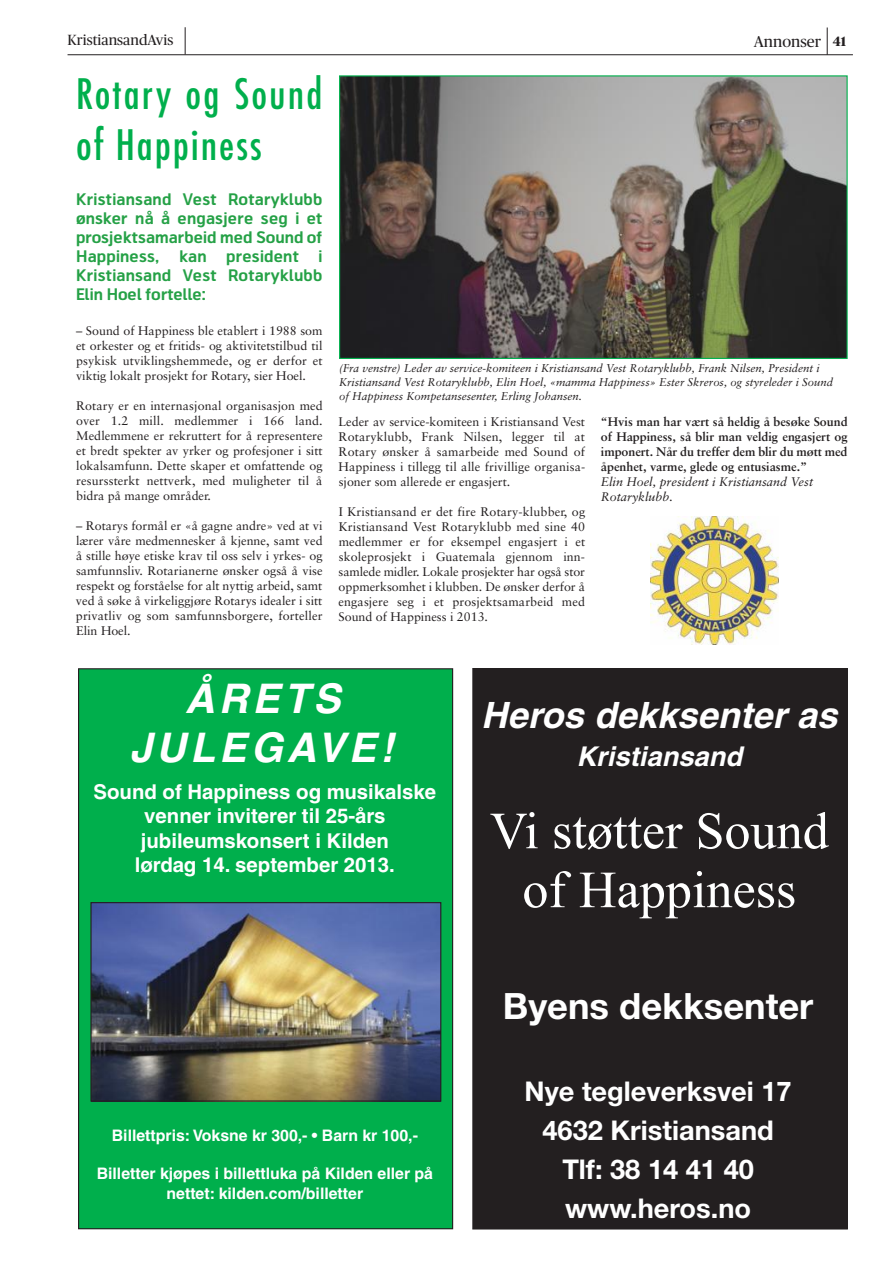
<style>
.page{position:relative;width:893px;height:1263px;background:#fff}
.page>*{position:absolute;margin:0;border:0;box-sizing:border-box;transform-origin:0 0}
.t1{font:52.2px/58.9px "Times New Roman";color:#fff;text-align:center}
.t2{font:500 condensed 40.8px/51px "Futura";letter-spacing:.045em;color:#00af4c}
.t3{font:italic 700 40.8px/49.1px "Helvetica";letter-spacing:.105em;color:#fff;text-align:center}
.t4{font:italic 700 36.3px "Helvetica";letter-spacing:.005em;color:#fff}
.t5{font:700 36.3px "Helvetica Neue";color:#fff}
.t6{font:700 27.15px/39px "Helvetica Neue";color:#fff;text-align:center}
.t7{font:italic 700 27.15px "Helvetica";letter-spacing:.005em;color:#fff}
.t8{font:700 20.4px/24.5px "Helvetica";color:#fff;text-align:center}
.t9{font:700 15.9px/19px "Telenor Font";letter-spacing:.01em;color:#25a146;text-align:justify}
.t10{font:700 15.9px/19px "Helvetica";color:#fff;text-align:center}
.t11{font:15.9px "Publico";color:#231f20}
.t12{font:14.7px "Publico";color:#231f20}
.t13{font:12.45px/15px "Sabon";letter-spacing:.01em;color:#231f20;text-align:justify}
.t14{font:700 12.45px/15px "Sabon";color:#231f20;text-align:justify}
.t15{font:italic 12.45px/15px "Sabon";color:#231f20}
.t16{font:italic 11.4px/13.6px "Sabon";color:#231f20}
.s1{font-weight:700;font-size:13.5px}
</style>
<div class="page">
<hr style="left:68px;top:54px;width:785px;height:1px;background:#231f20">
<svg style="left:185px;top:27px;width:1px;height:27px"></svg>
<svg style="left:827px;top:28px;width:1px;height:27px"></svg>
<div style="left:473px;top:669px;width:374px;height:560px;background:#231f20"></div>
<div style="left:79px;top:669px;width:374px;height:560px;background:#00af4c"></div>
<img style="left:341px;top:77px;width:505px;height:280px">
<div style="left:339px;top:75px;width:509px;height:284px;border:1px solid #00af4c"></div>
<img style="left:651px;top:516px;width:128px;height:128px">
<img style="left:92px;top:904px;width:347px;height:196px">
<div style="left:90px;top:902px;width:351px;height:200px;border:1px solid #231f20"></div>
<p class="t12" style="left:68px;top:31px;width:107px">KristiansandAvis</p>
<p class="t11" style="left:754px;top:32px;width:94px">Annonser <span class="s1">41</span></p>
<h2 class="t2" style="left:76px;top:71px;width:248px">Rotary og Sound of Happiness</h2>
<p class="t9" style="left:76px;top:191px;width:248px">Kristiansand Vest Rotaryklubb ønsker nå å engasjere seg i et prosjektsamarbeid med Sound of Happiness, kan president i Kristiansand Vest Rotaryklubb Elin Hoel fortelle:</p>
<p class="t13" style="left:76px;top:325px;width:248px">– Sound of Happiness ble etablert i 1988 som et orkester og et fritids- og aktivitetstilbud til psykisk utviklingshemmede, og er derfor et viktig lokalt prosjekt for Rotary, sier Hoel.</p>
<p class="t13" style="left:76px;top:400px;width:248px">Rotary er en internasjonal organisasjon med over 1.2 mill. medlemmer i 166 land.<br>Medlemmene er rekruttert for å representere et bredt spekter av yrker og profesjoner i sitt lokalsamfunn. Dette skaper et omfattende og resurssterkt nettverk, med muligheter til å bidra på mange områder.</p>
<p class="t13" style="left:76px;top:520px;width:248px">– Rotarys formål er «å gagne andre» ved at vi lærer våre medmennesker å kjenne, samt ved å stille høye etiske krav til oss selv i yrkes- og samfunnsliv. Rotarianerne ønsker også å vise respekt og forståelse for alt nyttig arbeid, samt ved å søke å virkeliggjøre Rotarys idealer i sitt privatliv og som samfunnsborgere, forteller Elin Hoel.</p>
<p class="t16" style="left:339px;top:363px;width:495px">(Fra venstre) Leder av service-komiteen i Kristiansand Vest Rotaryklubb, Frank Nilsen, President i<br>Kristiansand Vest Rotaryklubb, Elin Hoel, «mamma Happiness» Ester Skreros, og styreleder i Sound of Happiness Kompetansesenter, Erling Johansen.</p>
<p class="t13" style="left:339px;top:415px;width:248px">Leder av service-komiteen i Kristiansand Vest Rotaryklubb, Frank Nilsen, legger til at Rotary ønsker å samarbeide med Sound of Happiness i tillegg til alle frivillige organisa&shy;sjoner som allerede er engasjert.</p>
<p class="t13" style="left:339px;top:505px;width:248px">I Kristiansand er det fire Rotary-klubber, og Kristiansand Vest Rotaryklubb med sine 40 medlemmer er for eksempel engasjert i et skoleprosjekt i Guatemala gjennom inn&shy;samlede midler. Lokale prosjekter har også stor oppmerksomhet i klubben. De ønsker derfor å engasjere seg i et prosjektsamarbeid med Sound of Happiness i 2013.</p>
<p class="t14" style="left:601px;top:415px;width:248px">“Hvis man har vært så heldig å besøke Sound of Happiness, så blir man veldig engasjert og imponert. Når du treffer dem blir du møtt med åpenhet, varme, glede og entusiasme.”</p>
<p class="t15" style="left:601px;top:475px;width:214px">Elin Hoel, president i Kristiansand Vest<br>Rotaryklubb.</p>
<h2 class="t3" style="left:129px;top:678px;width:266px">ÅRETS<br>JULEGAVE!</h2>
<h3 class="t8" style="left:94px;top:782px;width:344px">Sound of Happiness og musikalske venner inviterer til 25-års jubileumskonsert i Kilden<br>lørdag 14. september 2013.</h3>
<p class="t10" style="left:112px;top:1128px;width:308px">Billettpris: Voksne kr 300,- • Barn kr 100,-</p>
<p class="t10" style="left:97px;top:1166px;width:338px">Billetter kjøpes i billettluka på Kilden eller på nettet: kilden.com/billetter</p>
<h3 class="t4" style="left:481px;top:702px;width:358px">Heros dekksenter as</h3>
<h3 class="t7" style="left:576px;top:746px;width:167px">Kristiansand</h3>
<h1 class="t1" style="left:490px;top:801px;width:340px">Vi støtter Sound of Happiness</h1>
<h3 class="t5" style="left:503px;top:993px;width:312px">Byens dekksenter</h3>
<h3 class="t6" style="left:524px;top:1074px;width:269px">Nye tegleverksvei 17<br>4632 Kristiansand<br>Tlf: 38 14 41 40 www.heros.no</h3>
</div>
